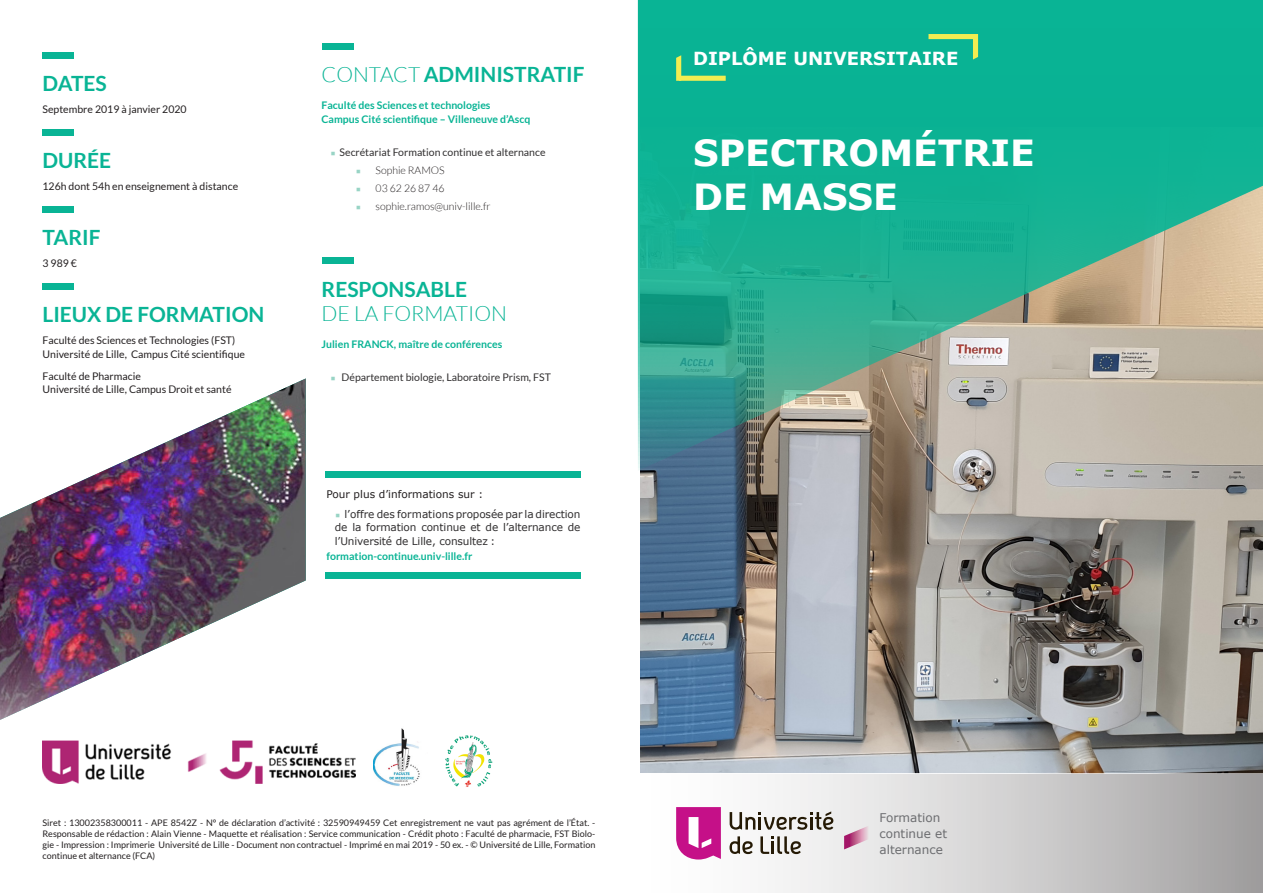
<style>
.page{position:relative;width:1263px;height:893px;background:#fff}
.page>*{position:absolute;margin:0;border:0;box-sizing:border-box;transform-origin:0 0}
.t1{font:700 36px/43.2px "Verdana";color:#fff}
.t2{font:700 21px "Lato";color:#09b495}
.t3{font:300 21px "Lato";color:#09b495}
.t4{font:700 18px "Verdana";color:#fff}
.t5{font:12px/15.8px "Verdana";color:#6c6d70}
.t6{font:10.5px/13.5px "Lato";color:#231f20}
.t7{font:700 10.5px/13.5px "Lato";color:#09b495}
.t8{font:10.5px/13.5px "Verdana";letter-spacing:-.01em;color:#312f30;text-align:justify}
.t9{font:10.5px "Lato";color:#312f30}
.t10{font:300 10.5px/17.7px "Lato";color:#231f20}
.t11{font:10.5px "Verdana";color:#231f20}
.t12{font:9px/10.8px "Lato";color:#231f20;text-align:justify}
.s1{font-weight:300}
</style>
<div class="page">
<img style="left:640px;top:471px;width:623px;height:303px">
<svg style="left:638px;top:0;width:625px;height:471px;background:#47af96"></svg>
<div style="left:638px;top:774px;width:625px;height:119px;background:linear-gradient(to right,#fff,#a5a4a4)"></div>
<svg style="left:973px;top:34px;width:5px;height:26px"></svg>
<div style="left:928px;top:34px;width:47px;height:5px;background:#f3ed51"></div>
<svg style="left:676px;top:55px;width:5px;height:26px"></svg>
<div style="left:679px;top:76px;width:47px;height:5px;background:#f3ed51"></div>
<svg style="left:676px;top:807px;width:45px;height:52px"></svg>
<svg style="left:729px;top:836px;width:24px;height:18px"></svg>
<svg style="left:760px;top:836px;width:41px;height:18px"></svg>
<svg style="left:730px;top:811px;width:103px;height:19px"></svg>
<svg style="left:844px;top:826px;width:25px;height:23px"></svg>
<img style="left:0;top:378px;width:306px;height:342px">
<img style="left:43px;top:740px;width:313px;height:44px">
<div style="left:43px;top:52px;width:31px;height:7px;background:#09b495"></div>
<div style="left:43px;top:130px;width:31px;height:6px;background:#09b495"></div>
<div style="left:43px;top:207px;width:31px;height:6px;background:#09b495"></div>
<div style="left:43px;top:284px;width:31px;height:6px;background:#09b495"></div>
<div style="left:322px;top:43px;width:31px;height:7px;background:#09b495"></div>
<div style="left:322px;top:258px;width:31px;height:6px;background:#09b495"></div>
<div style="left:325px;top:471px;width:255px;height:6px;background:#09b495"></div>
<div style="left:326px;top:572px;width:255px;height:6px;background:#09b495"></div>
<img style="left:445px;top:735px;width:48px;height:52px">
<img style="left:374px;top:728px;width:46px;height:58px">
<h2 class="t2" style="left:43px;top:72px;width:66px">DATES</h2>
<p class="t6" style="left:43px;top:103px;width:146px">Septembre 2019 à janvier 2020</p>
<h2 class="t2" style="left:43px;top:149px;width:70px">DURÉE</h2>
<p class="t6" style="left:43px;top:180px;width:197px">126h dont 54h en enseignement à distance</p>
<h2 class="t2" style="left:43px;top:226px;width:59px">TARIF</h2>
<p class="t6" style="left:43px;top:257px;width:36px">3 989 €</p>
<h2 class="t2" style="left:43px;top:303px;width:223px">LIEUX DE FORMATION</h2>
<p class="t6" style="left:43px;top:334px;width:204px">Faculté des Sciences et Technologies (FST)<br>Université de Lille, Campus Cité scientifique</p>
<p class="t6" style="left:43px;top:369px;width:191px">Faculté de Pharmacie<br>Université de Lille, Campus Droit et santé</p>
<h2 class="t2" style="left:322px;top:63px;width:265px"><span class="s1">CONTACT</span> ADMINISTRATIF</h2>
<p class="t7" style="left:322px;top:99px;width:210px">Faculté des Sciences et technologies<br>Campus Cité scientifique – Villeneuve d’Ascq</p>
<p class="t9" style="left:340px;top:147px;width:207px">Secrétariat Formation continue et alternance</p>
<p class="t10" style="left:376px;top:161px;width:116px">Sophie RAMOS<br>03 62 26 87 46 sophie.ramos@univ-lille.fr</p>
<h2 class="t2" style="left:322px;top:277px;width:147px">RESPONSABLE</h2>
<h2 class="t3" style="left:322px;top:302px;width:187px">DE LA FORMATION</h2>
<p class="t7" style="left:322px;top:337px;width:182px">Julien FRANCK, maître de conférences</p>
<p class="t9" style="left:342px;top:371px;width:211px">Département biologie, Laboratoire Prism, FST</p>
<p class="t11" style="left:326px;top:487px;width:158px">Pour plus d’informations sur :</p>
<p class="t8" style="left:335px;top:507px;width:247px;text-indent:9px">l’offre des formations proposée par la direction de la formation continue et de l’alternance de l’Université de Lille, consultez :</p>
<p class="t7" style="left:326px;top:549px;width:148px">formation-continue.univ-lille.fr</p>
<h3 class="t4" style="left:693px;top:45px;width:267px">DIPLÔME UNIVERSITAIRE</h3>
<h1 class="t1" style="left:693px;top:131px;width:343px">SPECTROMÉTRIE<br>DE MASSE</h1>
<p class="t12" style="left:43px;top:818px;width:554px">Siret : 13002358300011 - APE 8542Z - N° de déclaration d’activité : 32590949459 Cet enregistrement ne vaut pas agrément de l’État. - Responsable de rédaction : Alain Vienne - Maquette et réalisation : Service communication - Crédit photo : Faculté de pharmacie, FST Biolo&shy;gie - Impression : Imprimerie Université de Lille - Document non contractuel - Imprimé en mai 2019 - 50 ex. - © Université de Lille, Formation continue et alternance (FCA)</p>
<h3 class="t5" style="left:879px;top:810px;width:69px">Formation continue et alternance</h3>
</div>
